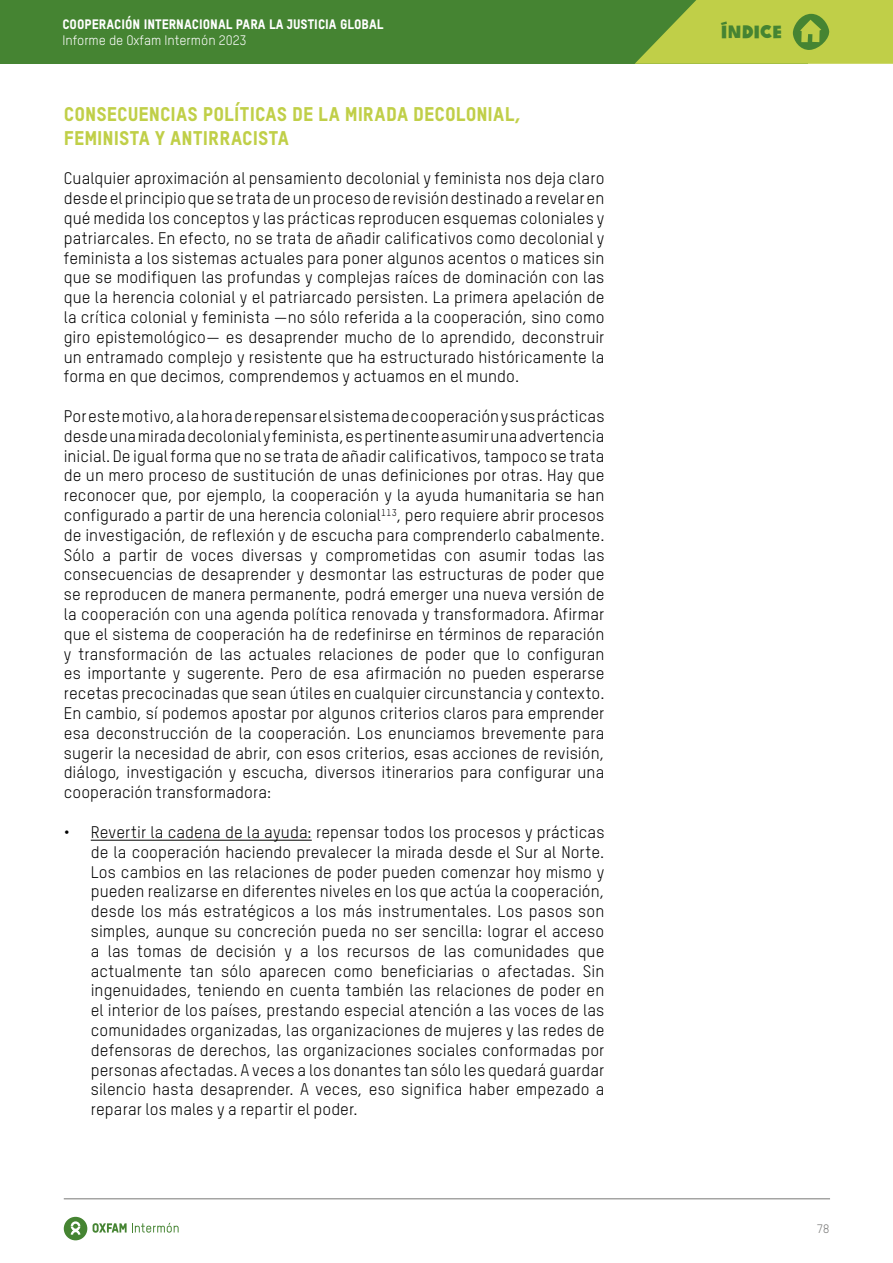
<style>
.page{position:relative;width:893px;height:1263px;background:#fff}
.page>*{position:absolute;margin:0;border:0;box-sizing:border-box;transform-origin:0 0}
.t1{font:19.5px/23.4px "Oxfam TSTARPRO Headline";letter-spacing:.005em;color:#c0cf48}
.t2{font:17.7px "Oxfam Global Headline";color:#458432}
.t3{font:16.5px/19.8px "Oxfam TSTARPRO";letter-spacing:.005em;color:#000;text-align:justify}
.t4{font:13.5px "Oxfam TSTARPRO Headline";color:#fff}
.t5{font:13.5px "Oxfam TSTARPRO";color:#fff}
.t6{font:12px "Oxfam TSTARPRO";color:#777776}
</style>
<div class="page">
<hr style="left:64px;top:1198px;width:766px;height:1px;background:#777776">
<svg style="left:64px;top:1217px;width:23px;height:23px"></svg>
<svg style="left:93px;top:1223px;width:86px;height:10px"></svg>
<div style="left:0;top:0;width:808px;height:64px;background:#458432"></div>
<svg style="left:635px;top:0;width:258px;height:64px;background:#abc244"></svg>
<hr style="left:91px;top:840px;width:221px;height:1px;background:#000">
<p class="t4" style="left:62px;top:16px;width:323px">COOPERACIÓN INTERNACIONAL PARA LA JUSTICIA GLOBAL</p>
<p class="t5" style="left:62px;top:32px;width:186px">Informe de Oxfam Intermón 2023</p>
<p class="t1" style="left:64px;top:102px;width:459px">CONSECUENCIAS POLÍTICAS DE LA MIRADA DECOLONIAL,<br>FEMINISTA Y ANTIRRACISTA</p>
<p class="t3" style="left:64px;top:169px;width:542px">Cualquier aproximación al pensamiento decolonial y feminista nos deja claro desde el principio que se trata de un proceso de revisión destinado a revelar en qué medida los conceptos y las prácticas reproducen esquemas coloniales y patriarcales. En efecto, no se trata de añadir calificativos como decolonial y feminista a los sistemas actuales para poner algunos acentos o matices sin que se modifiquen las profundas y complejas raíces de dominación con las que la herencia colonial y el patriarcado persisten. La primera apelación de la crítica colonial y feminista —no sólo referida a la cooperación, sino como giro epistemológico— es desaprender mucho de lo aprendido, deconstruir un entramado complejo y resistente que ha estructurado históricamente la forma en que decimos, comprendemos y actuamos en el mundo.</p>
<p class="t3" style="left:64px;top:406px;width:542px">Por este motivo, a la hora de repensar el sistema de cooperación y sus prácticas desde una mirada decolonial y feminista, es pertinente asumir una advertencia inicial. De igual forma que no se trata de añadir calificativos, tampoco se trata de un mero proceso de sustitución de unas definiciones por otras. Hay que reconocer que, por ejemplo, la cooperación y la ayuda humanitaria se han configurado a partir de una herencia colonial<sup>113</sup>, pero requiere abrir procesos de investigación, de reflexión y de escucha para comprenderlo cabalmente.<br>Sólo a partir de voces diversas y comprometidas con asumir todas las consecuencias de desaprender y desmontar las estructuras de poder que se reproducen de manera permanente, podrá emerger una nueva versión de la cooperación con una agenda política renovada y transformadora. Afirmar que el sistema de cooperación ha de redefinirse en términos de reparación y transformación de las actuales relaciones de poder que lo configuran es importante y sugerente. Pero de esa afirmación no pueden esperarse recetas precocinadas que sean útiles en cualquier circunstancia y contexto.<br>En cambio, sí podemos apostar por algunos criterios claros para emprender esa deconstrucción de la cooperación. Los enunciamos brevemente para sugerir la necesidad de abrir, con esos criterios, esas acciones de revisión, diálogo, investigación y escucha, diversos itinerarios para configurar una cooperación transformadora:</p>
<p class="t3" style="left:91px;top:822px;width:515px;text-indent:-27px">• Revertir la cadena de la ayuda: repensar todos los procesos y prácticas de la cooperación haciendo prevalecer la mirada desde el Sur al Norte.<br>Los cambios en las relaciones de poder pueden comenzar hoy mismo y pueden realizarse en diferentes niveles en los que actúa la cooperación, desde los más estratégicos a los más instrumentales. Los pasos son simples, aunque su concreción pueda no ser sencilla: lograr el acceso a las tomas de decisión y a los recursos de las comunidades que actualmente tan sólo aparecen como beneficiarias o afectadas. Sin ingenuidades, teniendo en cuenta también las relaciones de poder en el interior de los países, prestando especial atención a las voces de las comunidades organizadas, las organizaciones de mujeres y las redes de defensoras de derechos, las organizaciones sociales conformadas por personas afectadas. A veces a los donantes tan sólo les quedará guardar silencio hasta desaprender. A veces, eso significa haber empezado a reparar los males y a repartir el poder.</p>
<p class="t2" style="left:721px;top:17px;width:63px">ÍNDICE</p>
<p class="t6" style="left:817px;top:1221px;width:14px">78</p>
</div>
